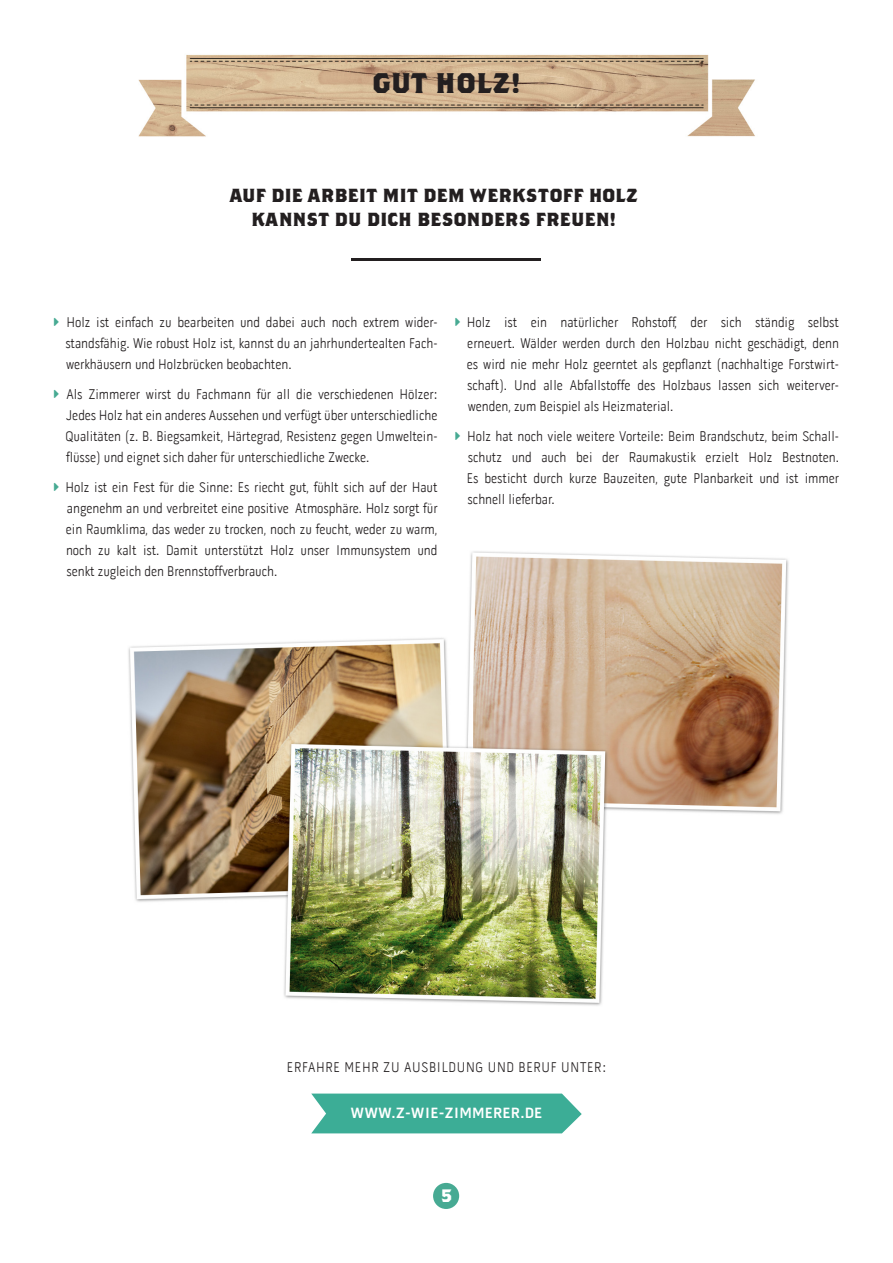
<style>
.page{position:relative;width:893px;height:1263px;background:#fff}
.page>*{position:absolute;margin:0;border:0;box-sizing:border-box;transform-origin:0 0}
.t1{font:31.5px "Brothers Bold Alternates";color:#231f20}
.t2{font:21px "Brothers Bold Alternates";letter-spacing:.005em;color:#231f20}
.t3{font:700 18px "Brothers";color:#fff}
.t4{font:700 15px "Pill Gothic 600 mg";letter-spacing:.05em;color:#fff}
.t5{font:300 14.25px "Pill Gothic 300 mg";color:#231f20}
.t6{font:300 14.25px "Pill Gothic 300 mg";letter-spacing:.05em;color:#231f20}
</style>
<div class="page">
<img style="left:138px;top:54px;width:617px;height:83px">
<img style="left:128px;top:551px;width:661px;height:455px">
<div style="left:433px;top:1183px;width:26px;height:26px;background:#47aa93;border-radius:50%"></div>
<hr style="left:352px;top:258px;width:189px;height:3px;background:#231f20">
<svg style="left:311px;top:1093px;width:271px;height:40px;background:#4bb39e"></svg>
<p class="t1" style="left:372px;top:62px;width:150px">GUT HOLZ!</p>
<p class="t2" style="left:230px;top:181px;width:410px">AUF DIE ARBEIT MIT DEM WERKSTOFF HOLZ</p>
<p class="t2" style="left:251px;top:205px;width:367px">KANNST DU DICH BESONDERS FREUEN!</p>
<p class="t5" style="left:66px;top:314px;width:372px">Holz ist einfach zu bearbeiten und dabei auch noch extrem wider-</p>
<p class="t5" style="left:65px;top:335px;width:374px">standsfähig. Wie robust Holz ist, kannst du an jahrhundertealten Fach-</p>
<p class="t5" style="left:66px;top:356px;width:227px">werkhäusern und Holzbrücken beobachten.</p>
<p class="t5" style="left:66px;top:386px;width:372px">Als Zimmerer wirst du Fachmann für all die verschiedenen Hölzer:</p>
<p class="t5" style="left:66px;top:407px;width:373px">Jedes Holz hat ein anderes Aussehen und verfügt über unterschiedliche</p>
<p class="t5" style="left:66px;top:428px;width:373px">Qualitäten (z. B. Biegsamkeit, Härtegrad, Resistenz gegen Umweltein-</p>
<p class="t5" style="left:66px;top:449px;width:305px">flüsse) und eignet sich daher für unterschiedliche Zwecke.</p>
<p class="t5" style="left:66px;top:479px;width:373px">Holz ist ein Fest für die Sinne: Es riecht gut, fühlt sich auf der Haut</p>
<p class="t5" style="left:67px;top:500px;width:372px">angenehm an und verbreitet eine positive Atmosphäre. Holz sorgt für</p>
<p class="t5" style="left:66px;top:521px;width:373px">ein Raumklima, das weder zu trocken, noch zu feucht, weder zu warm,</p>
<p class="t5" style="left:66px;top:542px;width:373px">noch zu kalt ist. Damit unterstützt Holz unser Immunsystem und</p>
<p class="t5" style="left:66px;top:563px;width:212px">senkt zugleich den Brennstoffverbrauch.</p>
<p class="t5" style="left:467px;top:314px;width:374px">Holz ist ein natürlicher Rohstoff, der sich ständig selbst</p>
<p class="t5" style="left:467px;top:335px;width:373px">erneuert. Wälder werden durch den Holzbau nicht geschädigt, denn</p>
<p class="t5" style="left:467px;top:356px;width:374px">es wird nie mehr Holz geerntet als gepflanzt (nachhaltige Forstwirt-</p>
<p class="t5" style="left:467px;top:377px;width:373px">schaft). Und alle Abfallstoffe des Holzbaus lassen sich weiterver-</p>
<p class="t5" style="left:468px;top:398px;width:207px">wenden, zum Beispiel als Heizmaterial.</p>
<p class="t5" style="left:467px;top:428px;width:373px">Holz hat noch viele weitere Vorteile: Beim Brandschutz, beim Schall-</p>
<p class="t5" style="left:468px;top:449px;width:373px">schutz und auch bei der Raumakustik erzielt Holz Bestnoten.</p>
<p class="t5" style="left:467px;top:470px;width:374px">Es besticht durch kurze Bauzeiten, gute Planbarkeit und ist immer</p>
<p class="t5" style="left:468px;top:491px;width:88px">schnell lieferbar.</p>
<p class="t6" style="left:287px;top:1058px;width:321px">ERFAHRE MEHR ZU AUSBILDUNG UND BERUF UNTER:</p>
<p class="t4" style="left:351px;top:1104px;width:193px">WWW.Z-WIE-ZIMMERER.DE</p>
<p class="t3" style="left:441px;top:1184px;width:13px">5</p>
</div>
